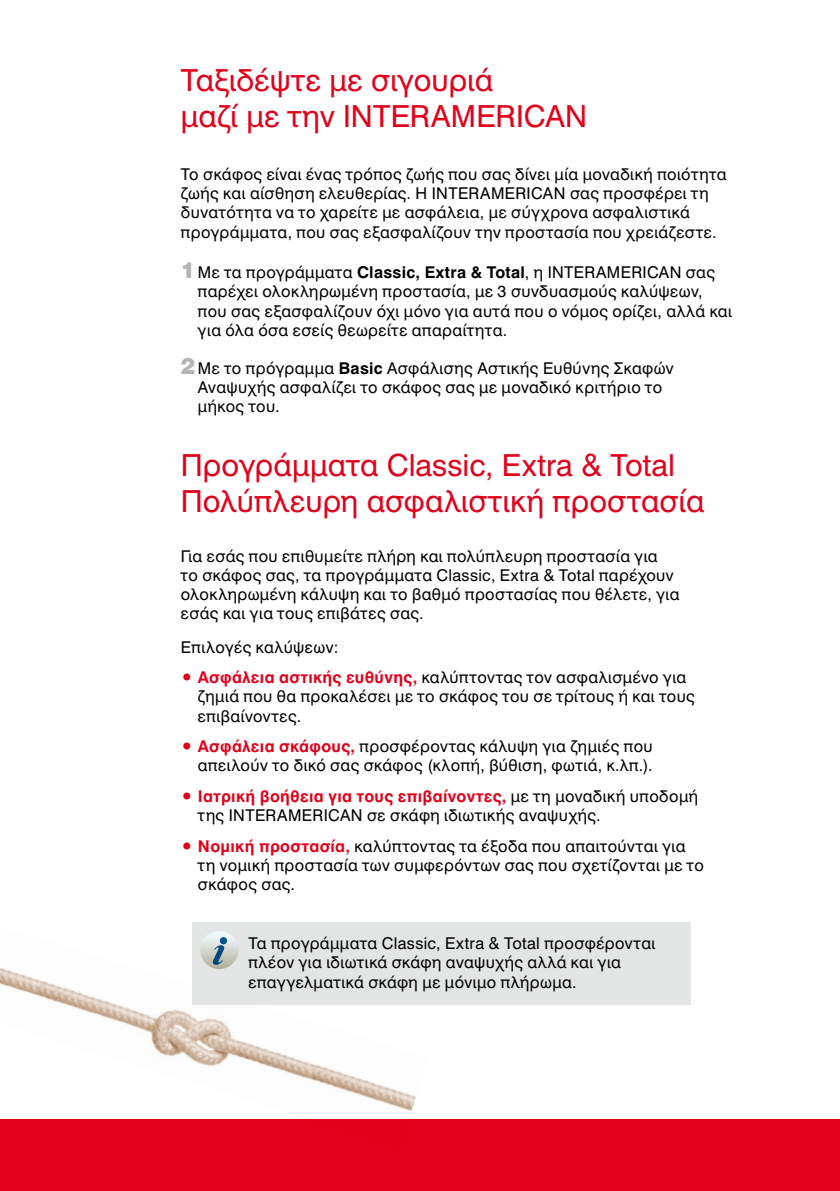
<style>
.page{position:relative;width:840px;height:1191px;background:#fff}
.page>*{position:absolute;margin:0;border:0;box-sizing:border-box;transform-origin:0 0}
.t1{font:30px/36px "UB Helvetica";letter-spacing:.005em;color:#e2001a}
.t2{font:16px/19.2px "UB Helvetica";letter-spacing:.025em;color:#000}
.t3{font:16px "UB Helvetica Bold";letter-spacing:.025em;color:#e2001a}
.s1{font-weight:900;font-size:22px;color:#b1b3b4}
.s2{font-family:"UB Helvetica Bold"}
.s3{color:#e2001a}
.s4{font-family:"UB Helvetica Bold";color:#e2001a}
.s5{font-family:"UB Helvetica"}
.s6{font-family:"UB Helvetica";color:#000}
</style>
<div class="page">
<img style="left:0;top:967px;width:427px;height:144px">
<div style="left:192px;top:922px;width:498px;height:82px;background:#e3e4e4"></div>
<div style="left:200px;top:930px;width:38px;height:39px;background:linear-gradient(to bottom,#f5ffff,#b4b09d);border-radius:19px"></div>
<svg style="left:212px;top:937px;width:15px;height:28px"></svg>
<div style="left:0;top:1119px;width:839px;height:72px;background:#e2001a"></div>
<h1 class="t1" style="left:181px;top:62px;width:407px">Ταξιδέψτε με σιγουριά<br>μαζί με την INTERAMERICAN</h1>
<p class="t2" style="left:181px;top:164px;width:547px">Το σκάφος είναι ένας τρόπος ζωής που σας δίνει μία μοναδική ποιότητα ζωής και αίσθηση ελευθερίας. Η INTERAMERICAN σας προσφέρει τη δυνατότητα να το χαρείτε με ασφάλεια, με σύγχρονα ασφαλιστικά προγράμματα, που σας εξασφαλίζουν την προστασία που χρειάζεστε.</p>
<p class="t2" style="left:198px;top:263px;width:535px;text-indent:-17px"><span class="s1">1</span> Με τα προγράμματα <span class="s2">Classic, Extra &amp; Total</span>, η INTERAMERICAN σας παρέχει ολοκληρωμένη προστασία, με 3 συνδυασμούς καλύψεων, που σας εξασφαλίζουν όχι μόνο για αυτά που ο νόμος ορίζει, αλλά και για όλα όσα εσείς θεωρείτε απαραίτητα.</p>
<p class="t2" style="left:198px;top:358px;width:477px;text-indent:-17px"><span class="s1">2</span> Με το πρόγραμμα <span class="s2">Basic</span> Ασφάλισης Αστικής Ευθύνης Σκαφών<br>Αναψυχής ασφαλίζει το σκάφος σας με μοναδικό κριτήριο το μήκος του.</p>
<h1 class="t1" style="left:181px;top:447px;width:524px">Προγράμματα Classic, Extra &amp; Total<br>Πολύπλευρη ασφαλιστική προστασία</h1>
<p class="t2" style="left:181px;top:546px;width:500px">Για εσάς που επιθυμείτε πλήρη και πολύπλευρη προστασία για<br>το σκάφος σας, τα προγράμματα Classic, Extra &amp; Total παρέχoυν ολοκληρωμένη κάλυψη και το βαθμό προστασίας που θέλετε, για εσάς και για τους επιβάτες σας.</p>
<p class="t2" style="left:181px;top:637px;width:159px">Επιλογές καλύψεων:</p>
<p class="t2" style="left:198px;top:667px;width:498px;text-indent:-17px"><span class="s3">•</span> <span class="s4">Aσφάλεια αστικής ευθύνης,</span> καλύπτοντας τον ασφαλισμένο για ζημιά που θα προκαλέσει με το σκάφος του σε τρίτους ή και τους επιβαίνοντες.</p>
<p class="t2" style="left:181px;top:736px;width:473px;text-align:right"><span class="s3">•</span> <span class="s4">Aσφάλεια σκάφους,</span> προσφέροντας κάλυψη για ζημιές που απειλούν το δικό σας σκάφος (κλοπή, βύθιση, φωτιά, κ.λπ.).</p>
<p class="t3" style="left:181px;top:786px;width:518px"><span class="s5">•</span> Ιατρική βοήθεια για τους επιβαίνοντες, <span class="s6">με τη μοναδική υποδομή</span></p>
<p class="t2" style="left:198px;top:805px;width:404px">της INTERAMERICAN σε σκάφη ιδιωτικής αναψυχής.</p>
<p class="t2" style="left:198px;top:836px;width:507px;text-indent:-17px"><span class="s3">•</span> <span class="s4">Nομική προστασία,</span> καλύπτοντας τα έξοδα που απαιτούνται για τη νομική προστασία των συμφερόντων σας που σχετίζονται με το σκάφος σας.</p>
<p class="t2" style="left:248px;top:933px;width:408px">Τα προγράμματα Classic, Extra &amp; Total προσφέρονται πλέον για ιδιωτικά σκάφη αναψυχής αλλά και για επαγγελματικά σκάφη με μόνιμο πλήρωμα.</p>
</div>
